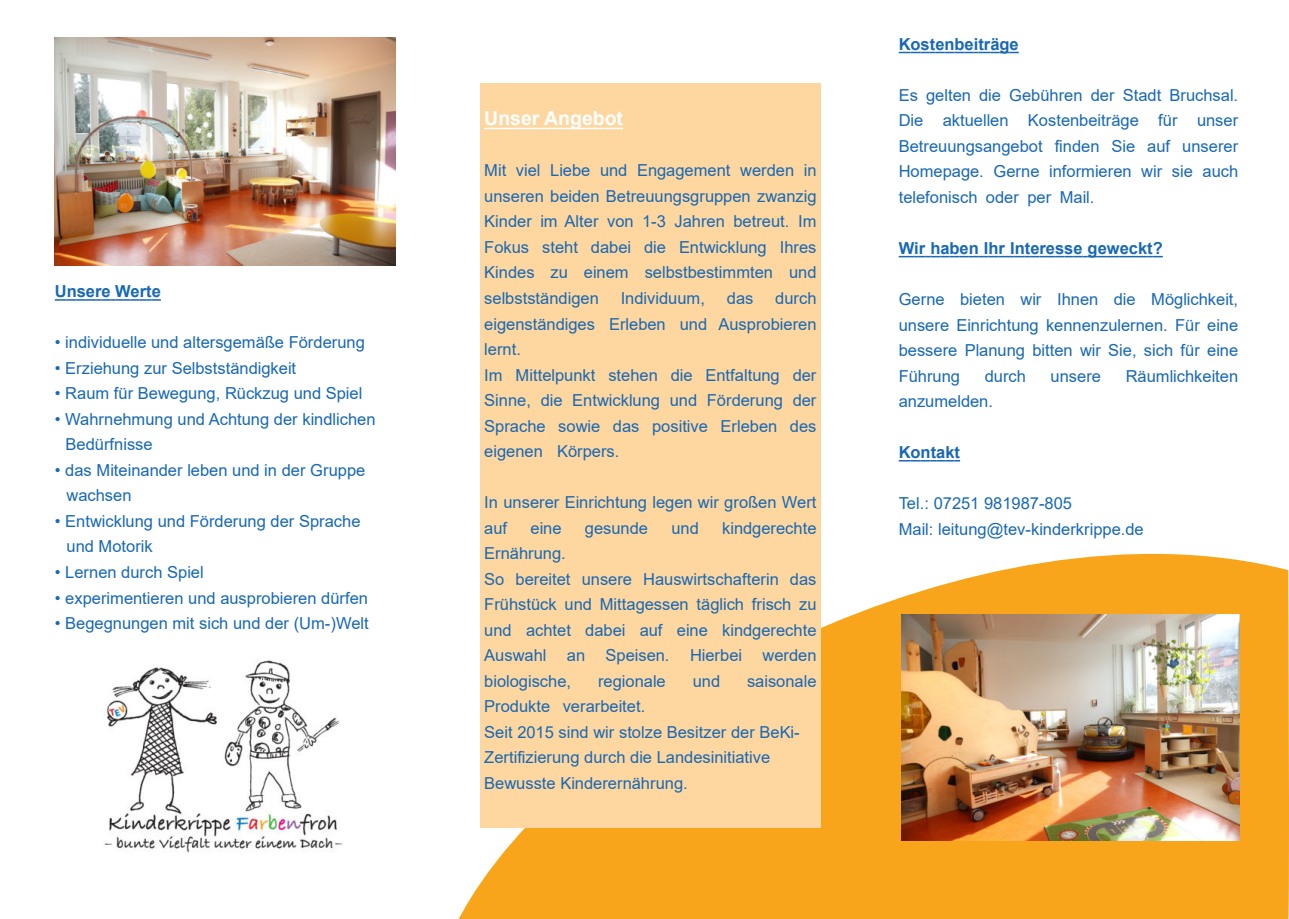
<style>
.page{position:relative;width:1289px;height:919px;background:#fff}
.page>*{position:absolute;margin:0;border:0;box-sizing:border-box;transform-origin:0 0}
.t1{font:700 19.5px "Arial";letter-spacing:-.005em;color:#fff}
.t2{font:16.5px/25.5px "Arial";color:#1868b4}
.t3{font:700 16.5px "Arial";color:#1868b4}
</style>
<div class="page">
<svg style="left:459px;top:553px;width:829px;height:365px;background:#f9b13a"></svg>
<svg style="left:898px;top:52px;width:120px;height:1px"></svg>
<svg style="left:898px;top:256px;width:264px;height:1px"></svg>
<svg style="left:898px;top:460px;width:62px;height:1px"></svg>
<svg style="left:55px;top:299px;width:106px;height:2px"></svg>
<img style="left:104px;top:660px;width:239px;height:193px">
<img style="left:54px;top:38px;width:341px;height:227px">
<div style="left:480px;top:84px;width:341px;height:744px;background:#fed7a0"></div>
<svg style="left:484px;top:128px;width:139px;height:1px"></svg>
<img style="left:901px;top:614px;width:338px;height:226px">
<p class="t3" style="left:55px;top:280px;width:108px">Unsere Werte</p>
<p class="t2" style="left:55px;top:329px;width:311px">• individuelle und altersgemäße Förderung</p>
<p class="t2" style="left:55px;top:355px;width:243px">• Erziehung zur Selbstständigkeit</p>
<p class="t2" style="left:55px;top:380px;width:309px">• Raum für Bewegung, Rückzug und Spiel</p>
<p class="t2" style="left:66px;top:406px;width:311px;text-indent:-11px">• Wahrnehmung und Achtung der kindlichen<br>Bedürfnisse</p>
<p class="t2" style="left:66px;top:457px;width:300px;text-indent:-12px">• das Miteinander leben und in der Gruppe wachsen</p>
<p class="t2" style="left:66px;top:508px;width:295px;text-indent:-12px">• Entwicklung und Förderung der Sprache und Motorik</p>
<p class="t2" style="left:55px;top:559px;width:150px">• Lernen durch Spiel</p>
<p class="t2" style="left:55px;top:584px;width:315px">• experimentieren und ausprobieren dürfen</p>
<p class="t2" style="left:55px;top:610px;width:315px">• Begegnungen mit sich und der (Um-)Welt</p>
<p class="t1" style="left:484px;top:105px;width:140px">Unser Angebot</p>
<p class="t2" style="left:484px;top:158px;width:334px;text-align:justify">Mit viel Liebe und Engagement werden in unseren beiden Betreuungsgruppen zwanzig Kinder im Alter von 1-3 Jahren betreut. Im Fokus steht dabei die Entwicklung Ihres Kindes zu einem selbstbestimmten und selbstständigen</p>
<p class="t2" style="left:484px;top:285px;width:334px;text-indent:291px">durch eigenständiges Erleben und Ausprobieren lernt.<br>Im Mittelpunkt stehen die Entfaltung der<br>Sinne, die Entwicklung und Förderung der<br>Sprache sowie das positive Erleben des eigenen Körpers.</p>
<p class="t2" style="left:484px;top:489px;width:333px">In unserer Einrichtung legen wir großen Wert auf</p>
<p class="t2" style="left:620px;top:285px;width:86px">Individuum,</p>
<p class="t2" style="left:726px;top:285px;width:28px">das</p>
<p class="t2" style="left:530px;top:515px;width:33px">eine</p>
<p class="t2" style="left:585px;top:515px;width:65px">gesunde</p>
<p class="t2" style="left:671px;top:515px;width:29px">und</p>
<p class="t2" style="left:722px;top:515px;width:96px">kindgerechte</p>
<p class="t2" style="left:484px;top:540px;width:334px">Ernährung.<br>So bereitet unsere Hauswirtschafterin das<br>Frühstück und Mittagessen täglich frisch zu und achtet dabei auf eine kindgerechte<br>Auswahl an Speisen. Hierbei werden biologische,</p>
<p class="t2" style="left:598px;top:668px;width:69px">regionale</p>
<p class="t2" style="left:692px;top:668px;width:29px">und</p>
<p class="t2" style="left:747px;top:668px;width:71px">saisonale</p>
<p class="t2" style="left:484px;top:693px;width:317px">Produkte verarbeitet.<br>Seit 2015 sind wir stolze Besitzer der BeKi-Zertifizierung durch die Landesinitiative Bewusste Kinderernährung.</p>
<p class="t3" style="left:898px;top:32px;width:122px">Kostenbeiträge</p>
<p class="t2" style="left:898px;top:82px;width:341px;text-align:justify">Es gelten die Gebühren der Stadt Bruchsal.<br>Die aktuellen Kostenbeiträge für unser Betreuungsangebot finden Sie auf unserer Homepage. Gerne informieren wir sie auch telefonisch oder per Mail.</p>
<p class="t3" style="left:898px;top:236px;width:266px">Wir haben Ihr Interesse geweckt?</p>
<p class="t2" style="left:898px;top:286px;width:341px;text-align:justify">Gerne bieten wir Ihnen die Möglichkeit, unsere Einrichtung kennenzulernen. Für eine bessere Planung bitten wir Sie, sich für eine Führung</p>
<p class="t2" style="left:984px;top:363px;width:43px">durch</p>
<p class="t2" style="left:1050px;top:363px;width:52px">unsere</p>
<p class="t2" style="left:1125px;top:363px;width:114px">Räumlichkeiten</p>
<p class="t2" style="left:898px;top:388px;width:96px">anzumelden.</p>
<p class="t3" style="left:898px;top:440px;width:63px">Kontakt</p>
<p class="t2" style="left:898px;top:490px;width:246px">Tel.: 07251 981987-805<br>Mail: leitung@tev-kinderkrippe.de</p>
</div>
